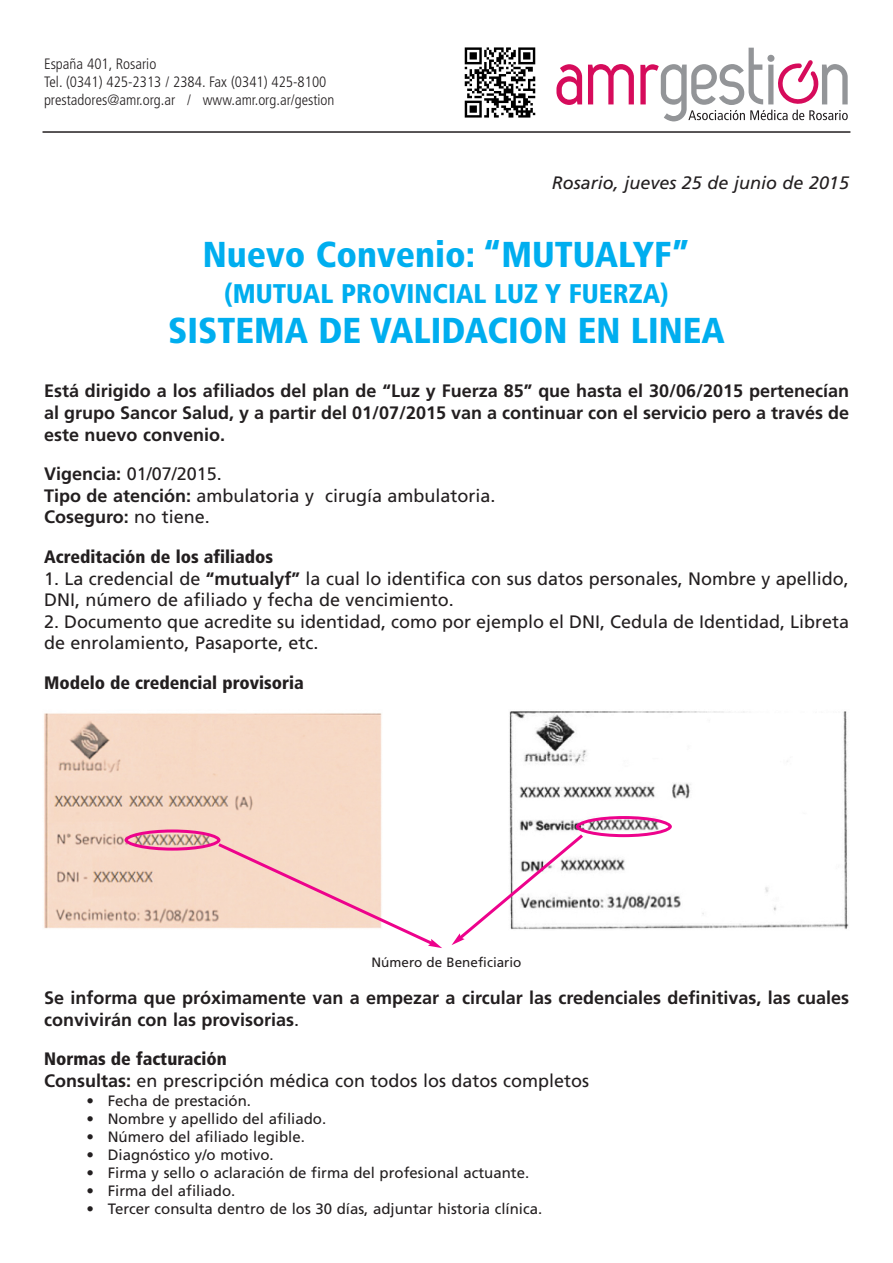
<style>
.page{position:relative;width:893px;height:1263px;background:#fff}
.page>*{position:absolute;margin:0;border:0;box-sizing:border-box;transform-origin:0 0}
.t1{font:900 condensed 36px "Frutiger";color:#00aeef}
.t2{font:900 condensed 27px "Frutiger";color:#00aeef}
.t3{font:18px/21.6px "Frutiger";color:#231f20}
.t4{font:700 18px/21.6px "Frutiger";color:#231f20;text-align:justify}
.t5{font:900 condensed 18px "Frutiger";color:#231f20}
.t6{font:italic 18px "Frutiger";color:#231f20}
.t7{font:15px "Frutiger";color:#231f20}
.t8{font:300 condensed 15px/18px "Frutiger";color:#231f20}
.t9{font:13.5px "Frutiger";color:#231f20}
.s1{font-weight:700}
.s2{font-weight:400}
.s3{font-weight:900;font-stretch:condensed}
</style>
<div class="page">
<hr style="left:43px;top:131px;width:807px;height:2px;background:#231f20">
<svg style="left:556px;top:64px;width:26px;height:41px"></svg>
<svg style="left:588px;top:64px;width:46px;height:40px"></svg>
<svg style="left:640px;top:48px;width:208px;height:73px"></svg>
<img style="left:464px;top:47px;width:72px;height:71px">
<img style="left:44px;top:713px;width:338px;height:216px">
<img style="left:509px;top:711px;width:340px;height:218px">
<svg style="left:124px;top:829px;width:318px;height:119px"></svg>
<svg style="left:452px;top:816px;width:220px;height:129px"></svg>
<p class="t8" style="left:44px;top:56px;width:292px">España 401, Rosario<br>Tel. (0341) 425-2313 / 2384. Fax (0341) 425-8100 prestadores@amr.org.ar / www.amr.org.ar/gestion</p>
<p class="t6" style="left:552px;top:175px;width:299px">Rosario, jueves 25 de junio de 2015</p>
<h1 class="t1" style="left:203px;top:240px;width:489px">Nuevo Convenio: “MUTUALYF”</h1>
<h2 class="t2" style="left:224px;top:283px;width:446px">(MUTUAL PROVINCIAL LUZ Y FUERZA)</h2>
<h1 class="t1" style="left:168px;top:315px;width:558px">SISTEMA DE VALIDACION EN LINEA</h1>
<p class="t4" style="left:44px;top:382px;width:806px">Está dirigido a los afiliados del plan de “Luz y Fuerza 85” que hasta el 30/06/2015 pertenecían al grupo Sancor Salud, y a partir del 01/07/2015 van a continuar con el servicio pero a través de este nuevo convenio.</p>
<p class="t3" style="left:44px;top:465px;width:453px"><span class="s1">Vigencia:</span> 01/07/2015.<br><span class="s1">Tipo de atención:</span> ambulatoria y cirugía ambulatoria.<br><span class="s1">Coseguro:</span> no tiene.</p>
<p class="t5" style="left:44px;top:549px;width:231px">Acreditación de los afiliados</p>
<p class="t3" style="left:44px;top:569px;width:806px">1. La credencial de <span class="s1">“mutualyf”</span> la cual lo identifica con sus datos personales, Nombre y apellido,<br>DNI, número de afiliado y fecha de vencimiento.</p>
<p class="t3" style="left:44px;top:612px;width:807px">2. Documento que acredite su identidad, como por ejemplo el DNI, Cedula de Identidad, Libreta de enrolamiento, Pasaporte, etc.</p>
<p class="t5" style="left:44px;top:675px;width:261px">Modelo de credencial provisoria</p>
<p class="t9" style="left:371px;top:956px;width:152px">Número de Beneficiario</p>
<p class="t4" style="left:44px;top:988px;width:807px">Se informa que próximamente van a empezar a circular las credenciales definitivas, las cuales convivirán con las provisorias<span class="s2">.</span></p>
<p class="t3" style="left:44px;top:1050px;width:547px"><span class="s3">Normas de facturación<br></span><span class="s1">Consultas:</span> en prescripción médica con todos los datos completos</p>
<p class="t7" style="left:87px;top:1095px;width:166px">• Fecha de prestación.</p>
<p class="t7" style="left:87px;top:1113px;width:241px">• Nombre y apellido del afiliado.</p>
<p class="t7" style="left:87px;top:1131px;width:220px">• Número del afiliado legible.</p>
<p class="t7" style="left:87px;top:1149px;width:189px">• Diagnóstico y/o motivo.</p>
<p class="t7" style="left:87px;top:1167px;width:444px">• Firma y sello o aclaración de firma del profesional actuante.</p>
<p class="t7" style="left:87px;top:1185px;width:150px">• Firma del afiliado.</p>
<p class="t7" style="left:87px;top:1203px;width:457px">• Tercer consulta dentro de los 30 días, adjuntar historia clínica.</p>
</div>
